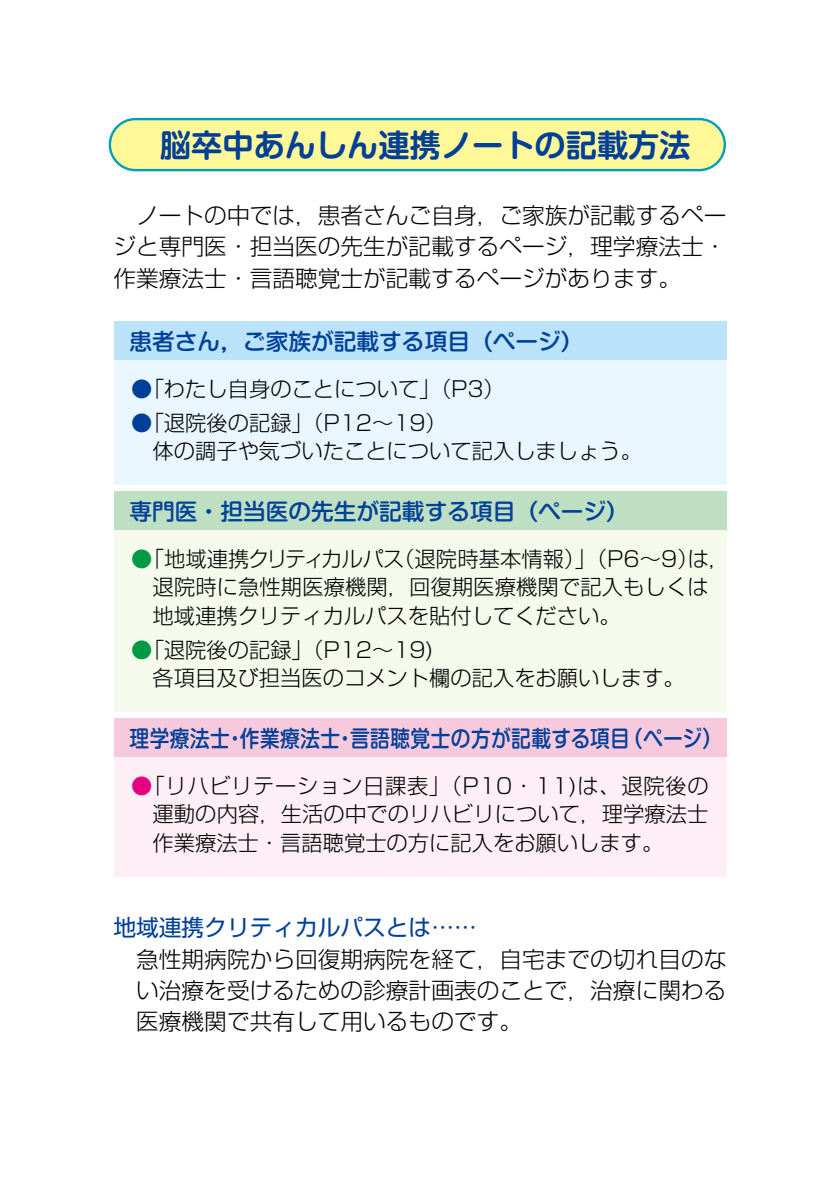
<style>
.page{position:relative;width:840px;height:1191px;background:#fff}
.page>*{position:absolute;margin:0;border:0;box-sizing:border-box;transform-origin:0 0}
.t1{font:700 31.2px "Shin M Go Pr 6 De";color:#003f98}
.t2{font:300 22.6px/31.2px "Shin Go Pr 6";color:#000;text-align:justify}
.t3{font:500 22.6px "Shin M Go Pr 6";color:#003f98}
.t4{font:500 22.6px "Shin M Go Pr 6";letter-spacing:.02em;color:#003f98;scale:.87 1}
.t5{font:22.6px "Shin Go Pr 6";color:#003f98}
.t6{font:300 21.2px/28.4px "Shin Go Pr 6";color:#000}
.s1{color:#003f98}
.s2{color:#094}
.s3{color:#e4007f}
</style>
<div class="page">
<div style="left:110px;top:119px;width:614px;height:51px;background:#fff899;border-radius:26px"></div>
<div style="left:109px;top:118px;width:616px;height:53px;border:2px solid #009fb9;border-radius:26px"></div>
<div style="left:113px;top:321px;width:613px;height:39px;background:#bae3f9"></div>
<div style="left:113px;top:491px;width:613px;height:39px;background:#bedfc2"></div>
<div style="left:113px;top:717px;width:613px;height:40px;background:#f7c9dd"></div>
<div style="left:113px;top:360px;width:613px;height:125px;background:#eaf6fd"></div>
<div style="left:113px;top:757px;width:613px;height:119px;background:#fdeff5"></div>
<div style="left:113px;top:530px;width:613px;height:182px;background:#f6faed"></div>
<h1 class="t1" style="left:160px;top:119px;width:532px">脳卒中あんしん連携ノートの記載方法</h1>
<p class="t2" style="left:113px;top:198px;width:614px">　ノートの中では，患者さんご自身，ご家族が記載するページと専門医・担当医の先生が記載するページ，理学療法士・作業療法士・言語聴覚士が記載するページがあります。</p>
<p class="t3" style="left:129px;top:323px;width:455px">患者さん，ご家族が記載する項目（ページ）</p>
<p class="t6" style="left:131px;top:373px;width:375px"><span class="s1">●</span>「わたし自身のことについて」（P3）</p>
<p class="t6" style="left:131px;top:407px;width:512px"><span class="s1">●</span>「退院後の記録」（P12～19）<br>　体の調子や気づいたことについて記入しましょう。</p>
<p class="t3" style="left:129px;top:493px;width:500px">専門医・担当医の先生が記載する項目（ページ）</p>
<p class="t6" style="left:131px;top:543px;width:599px"><span class="s2">●</span>「地域連携クリティカルパス（退院時基本情報）」（P6～9）は，</p>
<p class="t6" style="left:131px;top:571px;width:578px">　退院時に急性期医療機関，回復期医療機関で記入もしくは</p>
<p class="t6" style="left:152px;top:599px;width:469px">地域連携クリティカルパスを貼付してください。</p>
<p class="t6" style="left:131px;top:633px;width:554px"><span class="s2">●</span>「退院後の記録」（P12～19)<br>　各項目及び担当医のコメント欄の記入をお願いします。</p>
<p class="t4" style="left:129px;top:720px;width:682px">理学療法士・作業療法士・言語聴覚士の方が記載する項目（ページ）</p>
<p class="t6" style="left:152px;top:770px;width:557px;text-align:justify;text-indent:-21px"><span class="s3">●</span>「リハビリテーション日課表」（P10・11)は、退院後の運動の内容，生活の中でのリハビリについて，理学療法士作業療法士・言語聴覚士の方に記入をお願いします。</p>
<p class="t5" style="left:113px;top:909px;width:364px">地域連携クリティカルパスとは……</p>
<p class="t2" style="left:136px;top:941px;width:591px">急性期病院から回復期病院を経て，自宅までの切れ目のない治療を受けるための診療計画表のことで，治療に関わる医療機関で共有して用いるものです。</p>
</div>
